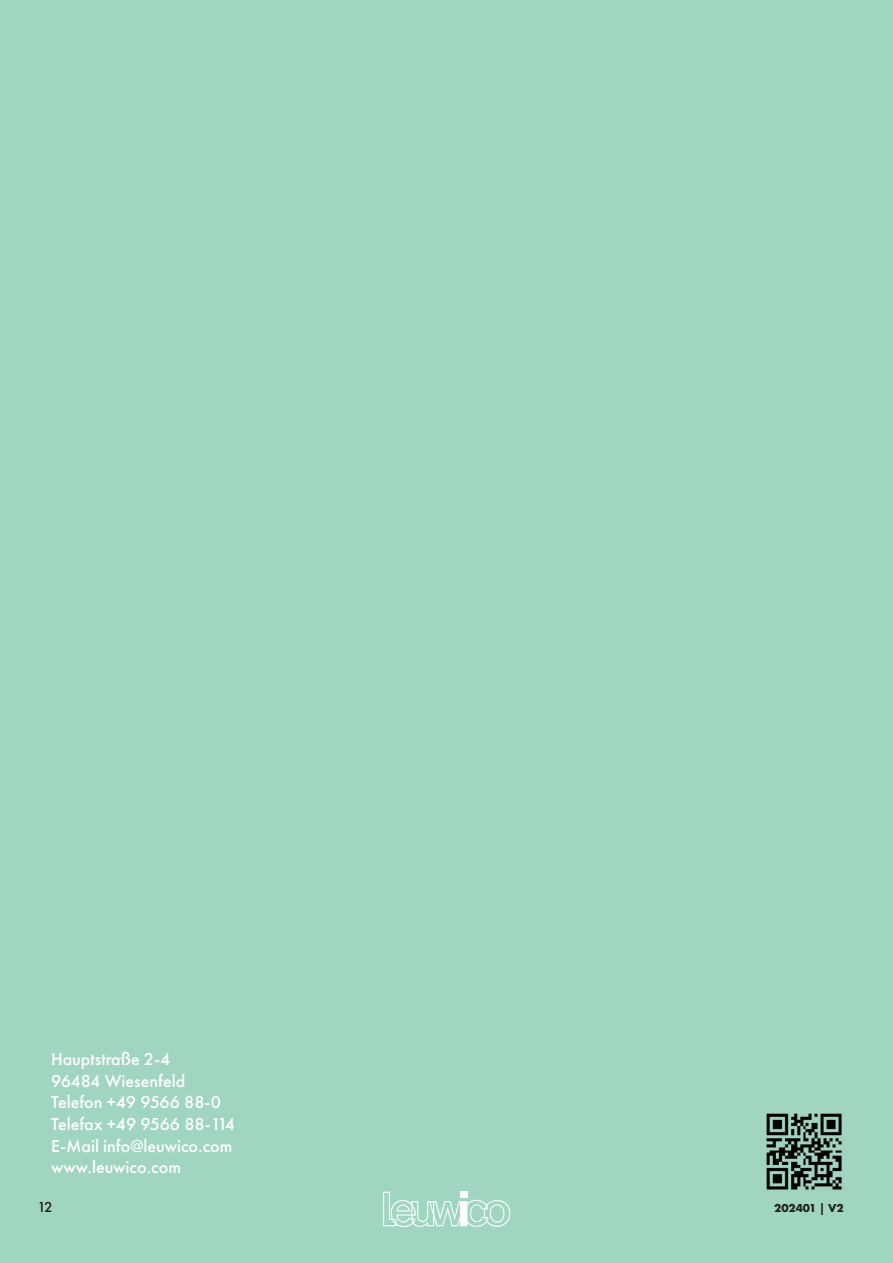
<style>
.page{position:relative;width:893px;height:1263px;background:#a0d5c1}
.page>*{position:absolute;margin:0;border:0;box-sizing:border-box;transform-origin:0 0}
.t1{font:500 18px/21.6px "Futura PT";color:#fff}
.t2{font:500 15px "Futura PT";color:#231f20}
.t3{font:700 12px "Futura PT";color:#231f20}
</style>
<div class="page">
<div style="left:460px;top:1191px;width:7px;height:6px;background:#fff"></div>
<svg style="left:383px;top:1192px;width:127px;height:35px"></svg>
<img style="left:766px;top:1113px;width:76px;height:77px">
<p class="t1" style="left:51px;top:1048px;width:186px">Hauptstraße 2-4<br>96484 Wiesenfeld<br>Telefon +49 9566 88-0<br>Telefax +49 9566 88-114<br>E-Mail info@leuwico.com www.leuwico.com</p>
<p class="t2" style="left:38px;top:1197px;width:17px">12</p>
<p class="t3" style="left:774px;top:1200px;width:71px">202401 | V2</p>
</div>
